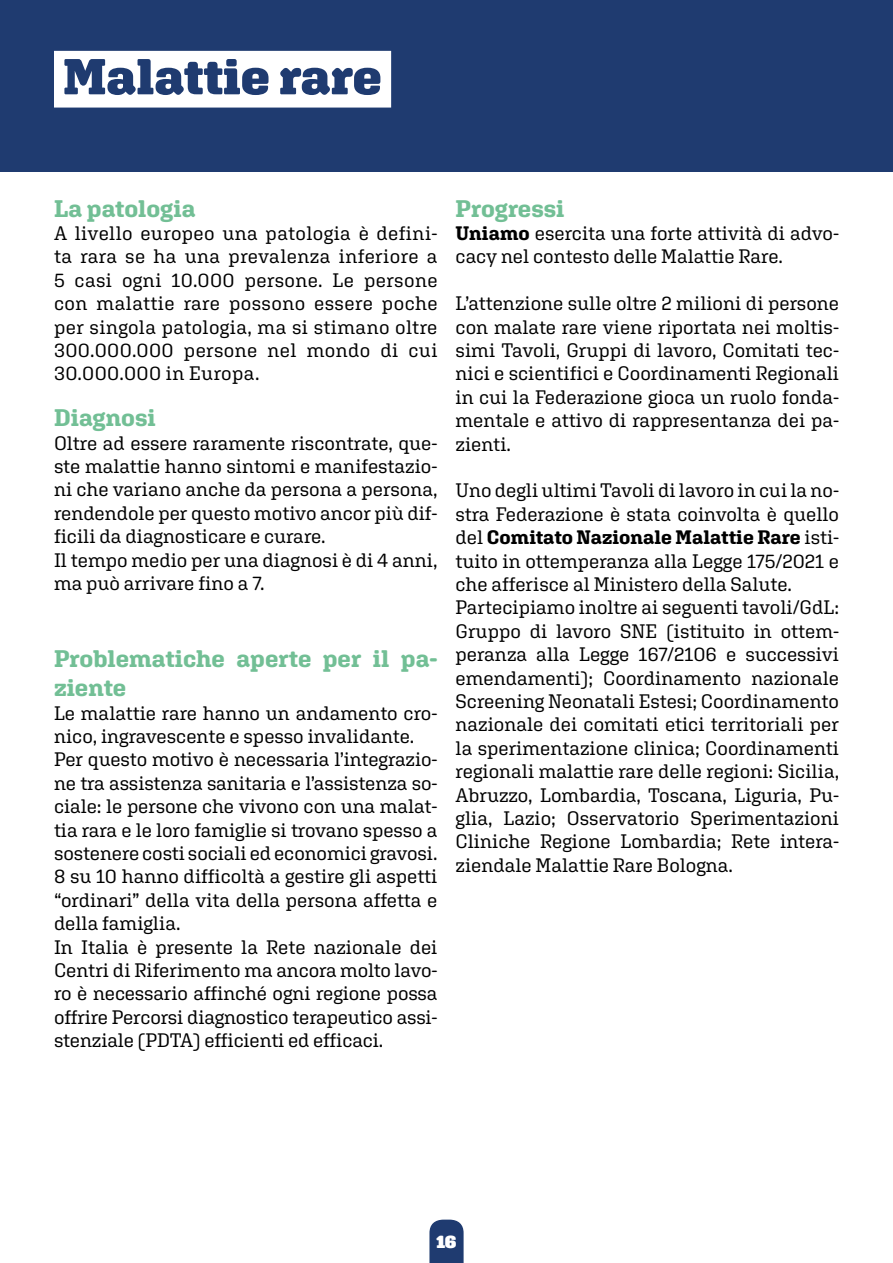
<style>
.page{position:relative;width:893px;height:1263px;background:#fff}
.page>*{position:absolute;margin:0;border:0;box-sizing:border-box;transform-origin:0 0}
.t1{font:900 50.4px "Aglet Slab";color:#1f3b70}
.t2{font:700 24px/28.8px "Aglet Slab";color:#72bf95}
.t3{font:19.5px/23.4px "Aglet Slab";letter-spacing:-.005em;color:#000}
.t4{font:900 18px "Aglet Slab";color:#fff}
.s1{font-weight:700}
</style>
<div class="page">
<div style="left:0;top:0;width:893px;height:171px;background:#1f3b70"></div>
<div style="left:54px;top:51px;width:337px;height:57px;background:#fff"></div>
<svg style="left:429px;top:1219px;width:35px;height:44px;background:#314b7b"></svg>
<h1 class="t1" style="left:63px;top:47px;width:320px">Malattie rare</h1>
<p class="t2" style="left:54px;top:193px;width:143px">La patologia</p>
<p class="t3" style="left:54px;top:221px;width:385px;text-align:justify">A livello europeo una patologia è defini&shy;ta rara se ha una prevalenza inferiore a 5 casi ogni 10.000 persone. Le persone con malattie rare possono essere poche per singola patologia, ma si stimano oltre 300.000.000 persone nel mondo di cui 30.000.000 in Europa.</p>
<p class="t2" style="left:54px;top:403px;width:103px">Diagnosi</p>
<p class="t3" style="left:54px;top:431px;width:385px">Oltre ad essere raramente riscontrate, que&shy;ste malattie hanno sintomi e manifestazio&shy;ni che variano anche da persona a persona, rendendole per questo motivo ancor più dif&shy;ficili da diagnosticare e curare.<br>Il tempo medio per una diagnosi è di 4 anni, ma può arrivare fino a 7.</p>
<p class="t2" style="left:54px;top:644px;width:385px">Problematiche aperte per il pa&shy;ziente</p>
<p class="t3" style="left:54px;top:701px;width:385px">Le malattie rare hanno un andamento cro&shy;nico, ingravescente e spesso invalidante.<br>Per questo motivo è necessaria l’integrazio&shy;ne tra assistenza sanitaria e l’assistenza so&shy;ciale: le persone che vivono con una malat&shy;tia rara e le loro famiglie si trovano spesso a sostenere costi sociali ed economici gravosi.<br>8 su 10 hanno difficoltà a gestire gli aspetti “ordinari” della vita della persona affetta e della famiglia.<br>In Italia è presente la Rete nazionale dei Centri di Riferimento ma ancora molto lavo&shy;ro è necessario affinché ogni regione possa offrire Percorsi diagnostico terapeutico assi&shy;stenziale (PDTA) efficienti ed efficaci.</p>
<p class="t2" style="left:456px;top:193px;width:111px">Progressi</p>
<p class="t3" style="left:456px;top:221px;width:385px"><span class="s1">Uniamo</span> esercita una forte attività di advo&shy;cacy nel contesto delle Malattie Rare.</p>
<p class="t3" style="left:456px;top:291px;width:385px;text-align:justify">L’attenzione sulle oltre 2 milioni di persone con malate rare viene riportata nei moltis&shy;simi Tavoli, Gruppi di lavoro, Comitati tec&shy;nici e scientifici e Coordinamenti Regionali in cui la Federazione gioca un ruolo fonda&shy;mentale e attivo di rappresentanza dei pa&shy;zienti.</p>
<p class="t3" style="left:456px;top:478px;width:385px">Uno degli ultimi Tavoli di lavoro in cui la no&shy;stra Federazione è stata coinvolta è quello del <span class="s1">Comitato Nazionale Malattie Rare</span> isti&shy;tuito in ottemperanza alla Legge 175/2021 e che afferisce al Ministero della Salute.<br>Partecipiamo inoltre ai seguenti tavoli/GdL:<br>Gruppo di lavoro SNE (istituito in ottem&shy;peranza alla Legge 167/2106 e successivi emendamenti); Coordinamento nazionale Screening Neonatali Estesi; Coordinamento nazionale dei comitati etici territoriali per la sperimentazione clinica; Coordinamenti regionali malattie rare delle regioni: Sicilia, Abruzzo, Lombardia, Toscana, Liguria, Pu&shy;glia, Lazio; Osservatorio Sperimentazioni Cliniche Regione Lombardia; Rete intera&shy;ziendale Malattie Rare Bologna.</p>
<p class="t4" style="left:436px;top:1231px;width:22px">16</p>
</div>
